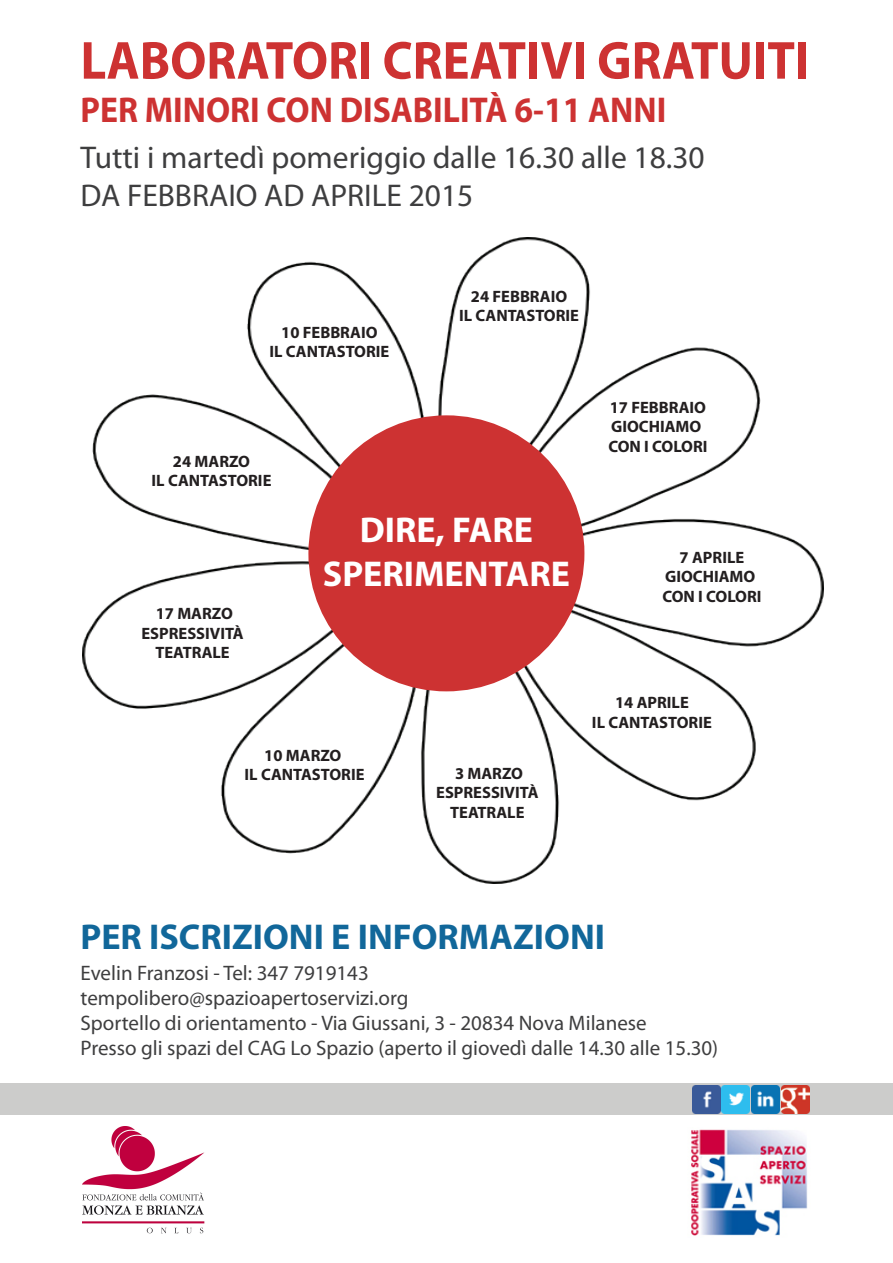
<style>
.page{position:relative;width:893px;height:1263px;background:#fff}
.page>*{position:absolute;margin:0;border:0;box-sizing:border-box;transform-origin:0 0}
.t1{font:700 54px "Myriad Pro";color:#cd3232;scale:.93 1}
.t2{font:700 36px "Myriad Pro";color:#cd3232;scale:.93 1}
.t3{font:700 36px "Myriad Pro";color:#11679a}
.t4{font:700 36px/43.2px "Myriad Pro";color:#fff;text-align:center}
.t5{font:31.5px/37.8px "Myriad Pro";color:#3e3e3f}
.t6{font:21px/25.2px "Myriad Pro";color:#3e3e3f}
.t7{font:700 16.5px/19.8px "Myriad Pro";color:#231f20;text-align:center}
</style>
<div class="page">
<div style="left:0;top:1083px;width:893px;height:32px;background:#cccccb"></div>
<img style="left:82px;top:1127px;width:123px;height:107px">
<img style="left:722px;top:1085px;width:57px;height:28px">
<img style="left:782px;top:1085px;width:27px;height:28px">
<img style="left:692px;top:1085px;width:28px;height:28px">
<img style="left:691px;top:1129px;width:117px;height:107px">
<img style="left:82px;top:237px;width:741px;height:647px">
<div style="left:308px;top:415px;width:276px;height:276px;background:#cd3232;border-radius:50%"></div>
<h1 class="t1" style="left:81px;top:25px;width:785px">LABORATORI CREATIVI GRATUITI</h1>
<h2 class="t2" style="left:81px;top:86px;width:631px">PER MINORI CON DISABILITÀ 6-11 ANNI</h2>
<h3 class="t5" style="left:81px;top:138px;width:626px">Tutti i martedì pomeriggio dalle 16.30 alle 18.30<br>DA FEBBRAIO AD APRILE 2015</h3>
<p class="t7" style="left:269px;top:322px;width:121px">10 FEBBRAIO<br>IL CANTASTORIE</p>
<p class="t7" style="left:459px;top:286px;width:121px">24 FEBBRAIO<br>IL CANTASTORIE</p>
<p class="t7" style="left:152px;top:451px;width:121px">24 MARZO<br>IL CANTASTORIE</p>
<p class="t7" style="left:141px;top:603px;width:104px">17 MARZO<br>ESPRESSIVITÀ<br>TEATRALE</p>
<h2 class="t4" style="left:323px;top:507px;width:249px">DIRE, FARE<br>SPERIMENTARE</h2>
<p class="t7" style="left:245px;top:744px;width:121px">10 MARZO<br>IL CANTASTORIE</p>
<p class="t7" style="left:436px;top:762px;width:104px">3 MARZO<br>ESPRESSIVITÀ<br>TEATRALE</p>
<p class="t7" style="left:608px;top:396px;width:101px;text-align:left">17 FEBBRAIO<br>GIOCHIAMO<br>CON I COLORI</p>
<p class="t7" style="left:662px;top:546px;width:101px">7 APRILE<br>GIOCHIAMO<br>CON I COLORI</p>
<p class="t7" style="left:592px;top:692px;width:121px">14 APRILE<br>IL CANTASTORIE</p>
<h2 class="t3" style="left:81px;top:913px;width:526px">PER ISCRIZIONI E INFORMAZIONI</h2>
<p class="t6" style="left:81px;top:960px;width:639px">Evelin Franzosi - Tel: 347 7919143<br>tempolibero@spazioapertoservizi.org<br>Sportello di orientamento - Via Giussani, 3 - 20834 Nova Milanese<br>Presso gli spazi del CAG Lo Spazio (aperto il giovedì dalle 14.30 alle 15.30)</p>
</div>
